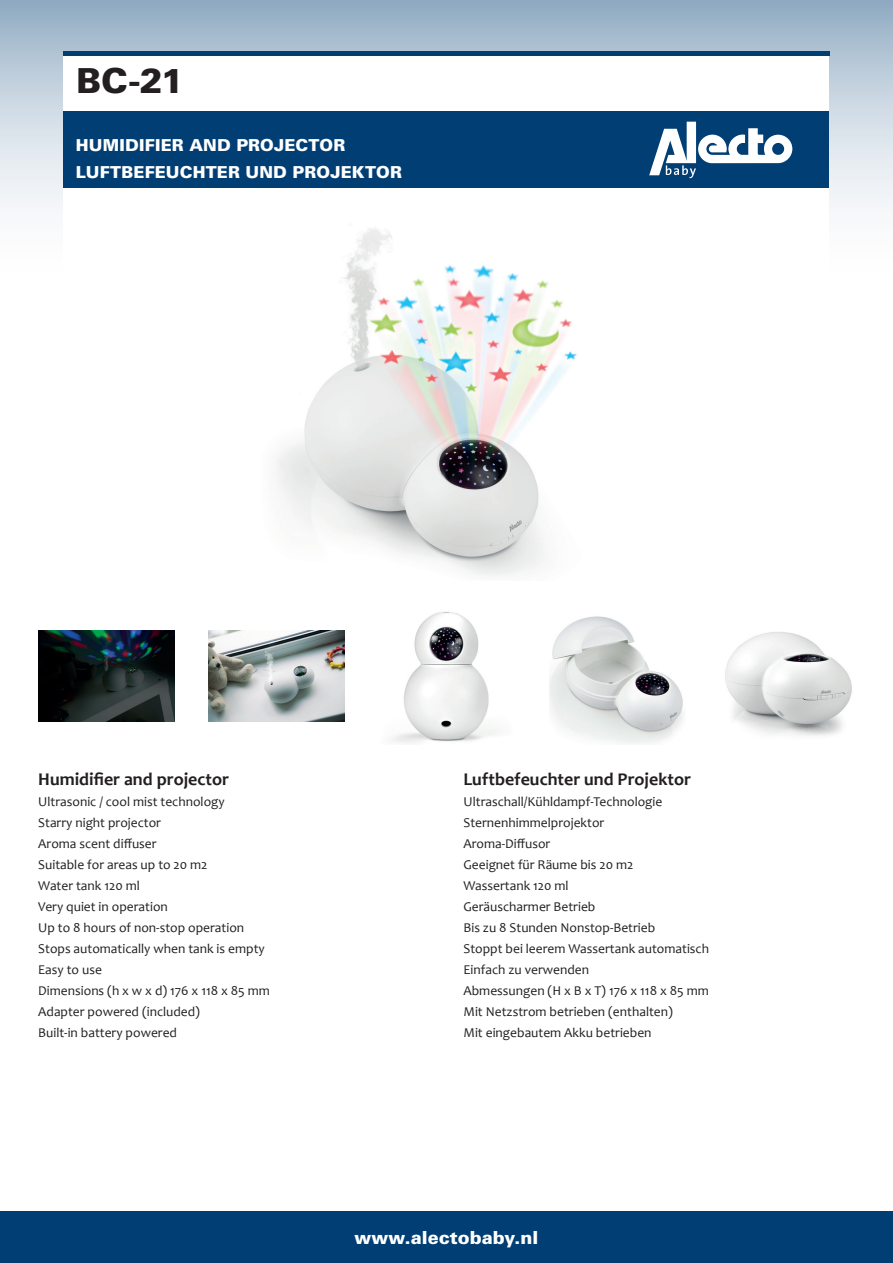
<style>
.page{position:relative;width:893px;height:1263px;background:#fff}
.page>*{position:absolute;margin:0;border:0;box-sizing:border-box;transform-origin:0 0}
.t1{font:900 34.5px "Univers LT Std";color:#231f20}
.t2{font:700 18px "Candara";color:#231f20}
.t3{font:900 18px "Univers LT Std";color:#fff}
.t4{font:900 16.5px/27px "Univers LT Std";letter-spacing:.01em;color:#fff}
.t5{font:13.5px/21px "Candara";color:#231f20}
</style>
<div class="page">
<svg style="left:0;top:0;width:893px;height:209px;background:#afc2d3"></svg>
<div style="left:0;top:1212px;width:893px;height:51px;background:#003e74"></div>
<div style="left:64px;top:51px;width:765px;height:557px;background:#fff"></div>
<div style="left:63px;top:112px;width:766px;height:76px;background:#003e74"></div>
<img style="left:550px;top:616px;width:133px;height:128px">
<img style="left:725px;top:632px;width:127px;height:104px">
<img style="left:392px;top:612px;width:106px;height:131px">
<img style="left:208px;top:631px;width:136px;height:90px">
<img style="left:275px;top:228px;width:302px;height:348px">
<hr style="left:63px;top:51px;width:766px;height:4px;background:#003e74">
<img style="left:38px;top:631px;width:136px;height:90px">
<svg style="left:649px;top:122px;width:143px;height:56px"></svg>
<h1 class="t1" style="left:77px;top:67px;width:109px">BC-21</h1>
<p class="t4" style="left:76px;top:133px;width:328px">HUMIDIFIER AND PROJECTOR<br>LUFTBEFEUCHTER UND PROJEKTOR</p>
<h2 class="t2" style="left:38px;top:768px;width:192px">Humidifier and projector</h2>
<p class="t5" style="left:38px;top:792px;width:233px">Ultrasonic / cool mist technology<br>Starry night projector<br>Aroma scent diffuser<br>Suitable for areas up to 20 m2<br>Water tank 120 ml<br>Very quiet in operation<br>Up to 8 hours of non-stop operation<br>Stops automatically when tank is empty<br>Easy to use<br>Dimensions (h x w x d) 176 x 118 x 85 mm<br>Adapter powered (included)<br>Built-in battery powered</p>
<h2 class="t2" style="left:463px;top:768px;width:229px">Luftbefeuchter und Projektor</h2>
<p class="t5" style="left:463px;top:791px;width:247px">Ultraschall/Kühldampf-Technologie<br>Sternenhimmelprojektor<br>Aroma-Diffusor<br>Geeignet für Räume bis 20 m2<br>Wassertank 120 ml<br>Geräuscharmer Betrieb<br>Bis zu 8 Stunden Nonstop-Betrieb<br>Stoppt bei leerem Wassertank automatisch<br>Einfach zu verwenden<br>Abmessungen (H x B x T) 176 x 118 x 85 mm<br>Mit Netzstrom betrieben (enthalten)<br>Mit eingebautem Akku betrieben</p>
<h2 class="t3" style="left:355px;top:1230px;width:185px">www.alectobaby.nl</h2>
</div>
